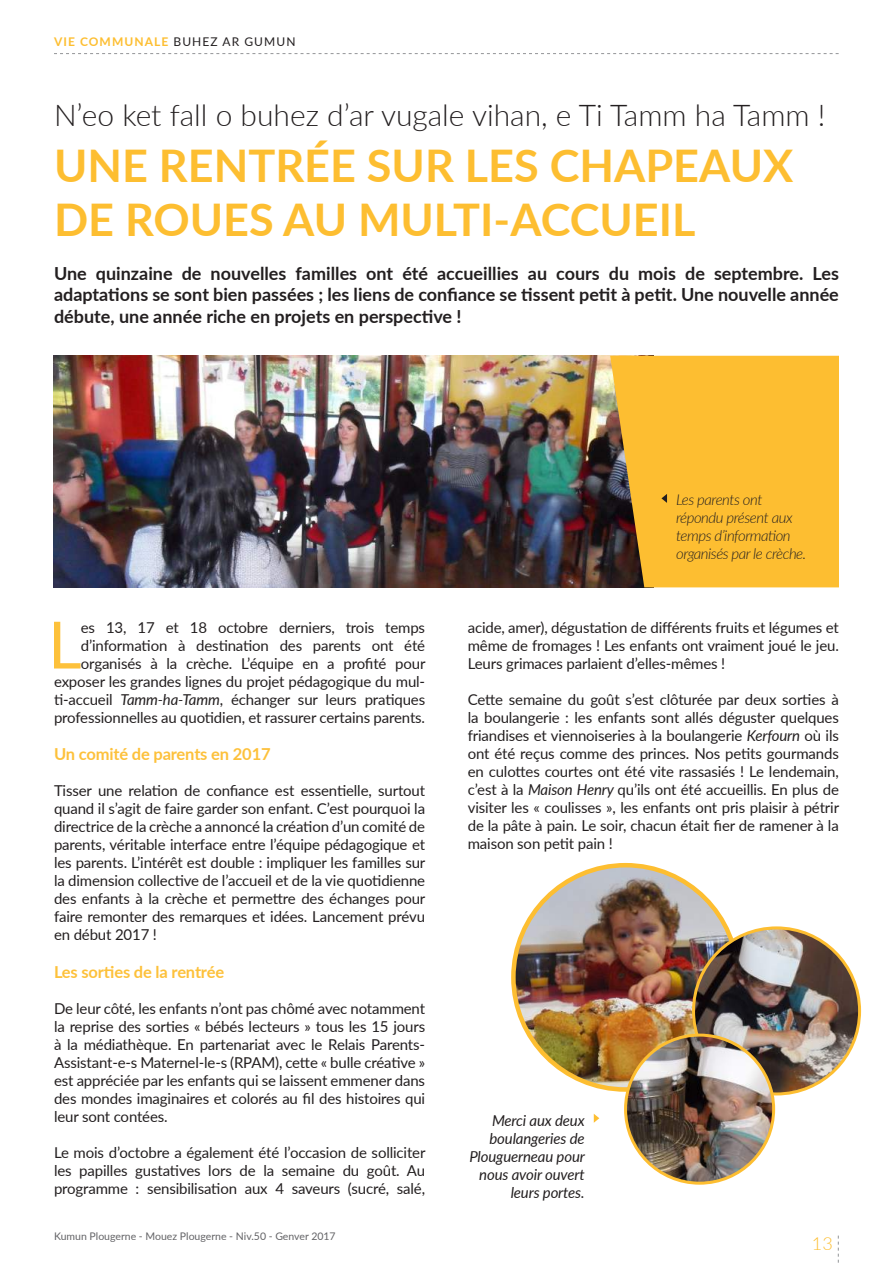
<style>
.page{position:relative;width:893px;height:1263px;background:#fff}
.page>*{position:absolute;margin:0;border:0;box-sizing:border-box;transform-origin:0 0}
.t1{font:65.25px "Lato";color:#fdc13b}
.t2{font:700 45px/54px "Lato";color:#fdbe31}
.t3{font:300 30px "Lato";color:#231f20}
.t4{font:700 18px/21.6px "Lato";color:#231f20;text-align:justify}
.t5{font:300 18px "Lato";color:#fdbe31}
.t6{font:700 16.5px "Lato";letter-spacing:-.01em;color:#fdc13b}
.t7{font:15px/18px "Lato";letter-spacing:-.01em;color:#231f20;text-align:justify}
.t8{font:italic 300 15px/18px "Lato";letter-spacing:-.03em;color:#231f20}
.t9{font:italic 15px/18px "Lato";letter-spacing:-.01em;color:#231f20;text-align:right}
.t10{font:700 12px "Lato";letter-spacing:.09em;color:#fdbe31}
.t11{font:10.5px "Lato";color:#636366}
.s1{font-weight:400;color:#231f20}
.s2{font-style:italic}
</style>
<div class="page">
<svg style="left:54px;top:53px;width:785px;height:1px"></svg>
<svg style="left:838px;top:1235px;width:1px;height:28px"></svg>
<img style="left:54px;top:356px;width:556px;height:231px">
<svg style="left:610px;top:356px;width:229px;height:231px;background:#efb331"></svg>
<img style="left:513px;top:865px;width:225px;height:224px;border-radius:112px">
<img style="left:693px;top:928px;width:167px;height:166px;border-radius:83px">
<img style="left:625px;top:1035px;width:149px;height:148px;border-radius:74px">
<div style="left:624px;top:1033px;width:151px;height:152px;border:3px solid #fdbe31;border-radius:50%"></div>
<svg style="left:661px;top:494px;width:6px;height:9px"></svg>
<svg style="left:594px;top:1114px;width:5px;height:9px"></svg>
<p class="t10" style="left:54px;top:33px;width:243px">VIE COMMUNALE <span class="s1">BUHEZ AR GUMUN</span></p>
<h3 class="t3" style="left:54px;top:95px;width:773px">N’eo ket fall o buhez d’ar vugale vihan, e Ti Tamm ha Tamm !</h3>
<h2 class="t2" style="left:54px;top:137px;width:741px">UNE RENTRÉE SUR LES CHAPEAUX<br>DE ROUES AU MULTI-ACCUEIL</h2>
<p class="t4" style="left:54px;top:261px;width:786px">Une quinzaine de nouvelles familles ont été accueillies au cours du mois de septembre. Les adaptations se sont bien passées ; les liens de confiance se tissent petit à petit. Une nouvelle année débute, une année riche en projets en perspective !</p>
<p class="t7" style="left:54px;top:617px;width:373px;text-align:right">es 13, 17 et 18 octobre derniers, trois temps d’information à destination des parents ont été organisés à la crèche. L’équipe en a profité pour exposer les grandes lignes du projet pédagogique du mul&shy;ti-accueil <span class="s2">Tamm-ha-Tamm</span>, échanger sur leurs pratiques professionnelles au quotidien, et rassurer certains parents.</p>
<p class="t6" style="left:54px;top:742px;width:218px">Un comité de parents en 2017</p>
<p class="t7" style="left:54px;top:781px;width:373px">Tisser une relation de confiance est essentielle, surtout quand il s’agit de faire garder son enfant. C’est pourquoi la directrice de la crèche a annoncé la création d’un comité de parents, véritable interface entre l’équipe pédagogique et les parents. L’intérêt est double : impliquer les familles sur la dimension collective de l’accueil et de la vie quotidienne des enfants à la crèche et permettre des échanges pour faire remonter des remarques et idées. Lancement prévu en début 2017 !</p>
<p class="t6" style="left:54px;top:960px;width:172px">Les sorties de la rentrée</p>
<p class="t7" style="left:54px;top:999px;width:373px">De leur côté, les enfants n’ont pas chômé avec notamment la reprise des sorties « bébés lecteurs » tous les 15 jours à la médiathèque. En partenariat avec le Relais Parents-Assistant-e-s Maternel-le-s (RPAM), cette « bulle créative » est appréciée par les enfants qui se laissent emmener dans des mondes imaginaires et colorés au fil des histoires qui leur sont contées.</p>
<p class="t7" style="left:54px;top:1143px;width:373px">Le mois d’octobre a également été l’occasion de solliciter les papilles gustatives lors de la semaine du goût. Au programme : sensibilisation aux 4 saveurs (sucré, salé,</p>
<h1 class="t1" style="left:48px;top:598px;width:35px">L</h1>
<p class="t11" style="left:54px;top:1228px;width:283px">Kumun Plougerne - Mouez Plougerne - Niv.50 - Genver 2017</p>
<p class="t8" style="left:676px;top:490px;width:132px">Les parents ont répondu présent aux temps d’information organisés par le crèche.</p>
<p class="t7" style="left:468px;top:617px;width:373px">acide, amer), dégustation de différents fruits et légumes et même de fromages ! Les enfants ont vraiment joué le jeu.<br>Leurs grimaces parlaient d’elles-mêmes !</p>
<p class="t7" style="left:468px;top:689px;width:373px">Cette semaine du goût s’est clôturée par deux sorties à la boulangerie : les enfants sont allés déguster quelques friandises et viennoiseries à la boulangerie <span class="s2">Kerfourn</span> où ils ont été reçus comme des princes. Nos petits gourmands en culottes courtes ont été vite rassasiés ! Le lendemain, c’est à la <span class="s2">Maison Henry</span> qu’ils ont été accueillis. En plus de visiter les « coulisses », les enfants ont pris plaisir à pétrir de la pâte à pain. Le soir, chacun était fier de ramener à la maison son petit pain !</p>
<p class="t9" style="left:469px;top:1111px;width:117px">Merci aux deux boulangeries de<br>Plouguerneau pour nous avoir ouvert leurs portes.</p>
<p class="t5" style="left:812px;top:1231px;width:22px">13</p>
</div>
